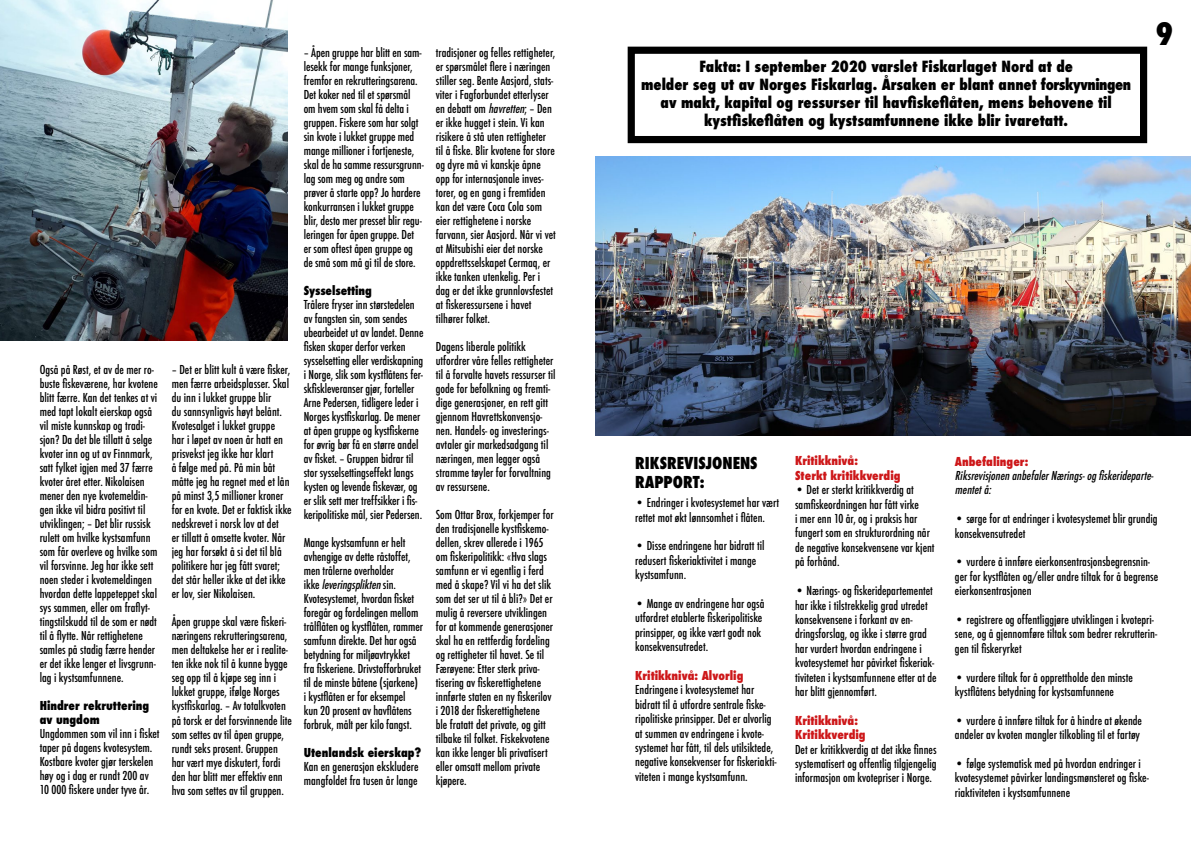
<style>
.page{position:relative;width:1191px;height:842px;background:#fff}
.page>*{position:absolute;margin:0;border:0;box-sizing:border-box;transform-origin:0 0}
.t1{font:800 condensed 30px "Futura";color:#000}
.t2{font:800 condensed 16px/19.2px "Futura";color:#000}
.t3{font:800 condensed 15px/18px "Futura";color:#000;text-align:center}
.t4{font:500 condensed 12px/14px "Futura";color:#000}
.t5{font:800 condensed 12px/14.4px "Futura";color:#cd1719}
.t6{font:800 condensed 12px/14px "Futura";color:#000}
.t7{font:italic 500 condensed 12px/14.4px "Futura";color:#000}
.s1{font-style:italic}
</style>
<div class="page">
<img style="left:595px;top:157px;width:596px;height:279px">
<div style="left:627px;top:47px;width:520px;height:96px;border:7px solid #000"></div>
<img style="left:0;top:0;width:287px;height:341px">
<p class="t4" style="left:40px;top:363px;width:120px">Også på Røst, et av de mer ro&shy;buste fiskeværene, har kvotene blitt færre. Kan det tenkes at vi med tapt lokalt eierskap også vil miste kunnskap og tradi&shy;sjon? Da det ble tillatt å selge kvoter inn og ut av Finnmark, satt fylket igjen med 37 færre kvoter året etter. Nikolaisen mener den nye kvotemeldin&shy;gen ikke vil bidra positivt til utviklingen; – Det blir russisk rulett om hvilke kystsamfunn som får overleve og hvilke som vil forsvinne. Jeg har ikke sett noen steder i kvotemeldingen hvordan dette lappeteppet skal sys sammen, eller om fraflyt&shy;tingstilskudd til de som er nødt til å flytte. Når rettighetene samles på stadig færre hender er det ikke lenger et livsgrunn&shy;lag i kystsamfunnene.</p>
<p class="t6" style="left:40px;top:699px;width:111px">Hindrer rekruttering av ungdom</p>
<p class="t4" style="left:40px;top:727px;width:121px">Ungdommen som vil inn i fisket taper på dagens kvotesystem.<br>Kostbare kvoter gjør terskelen høy og i dag er rundt 200 av<br>10 000 fiskere under tyve år.</p>
<p class="t4" style="left:172px;top:363px;width:121px">– Det er blitt kult å være fisker, men færre arbeidsplasser. Skal du inn i lukket gruppe blir<br>du sannsynligvis høyt belånt.<br>Kvotesalget i lukket gruppe<br>har i løpet av noen år hatt en prisvekst jeg ikke har klart<br>å følge med på. På min båt måtte jeg ha regnet med et lån på minst 3,5 millioner kroner for en kvote. Det er faktisk ikke nedskrevet i norsk lov at det<br>er tillatt å omsette kvoter. Når jeg har forsøkt å si det til blå politikere har jeg fått svaret; det står heller ikke at det ikke er lov, sier Nikolaisen.</p>
<p class="t4" style="left:172px;top:615px;width:122px">Åpen gruppe skal være fiskeri&shy;næringens rekrutteringsarena, men deltakelse her er i realite&shy;ten ikke nok til å kunne bygge seg opp til å kjøpe seg inn i lukket gruppe, ifølge Norges kystfiskarlag. – Av totalkvoten på torsk er det forsvinnende lite som settes av til åpen gruppe, rundt seks prosent. Gruppen har vært mye diskutert, fordi den har blitt mer effektiv enn hva som settes av til gruppen.</p>
<p class="t4" style="left:304px;top:45px;width:122px">– Åpen gruppe har blitt en sam&shy;lesekk for mange funksjoner, fremfor en rekrutteringsarena.<br>Det koker ned til et spørsmål om hvem som skal få delta i gruppen. Fiskere som har solgt sin kvote i lukket gruppe med mange millioner i fortjeneste, skal de ha samme ressursgrunn&shy;lag som meg og andre som prøver å starte opp? Jo hardere konkurransen i lukket gruppe blir, desto mer presset blir regu&shy;leringen for åpen gruppe. Det er som oftest åpen gruppe og de små som må gi til de store.</p>
<p class="t6" style="left:304px;top:283px;width:70px">Sysselsetting</p>
<p class="t4" style="left:304px;top:297px;width:121px">Trålere fryser inn størstedelen av fangsten sin, som sendes ubearbeidet ut av landet. Denne fisken skaper derfor verken sysselsetting eller verdiskapning i Norge, slik som kystflåtens fer&shy;skfiskleveranser gjør, forteller<br>Arne Pedersen, tidligere leder i<br>Norges kystfiskarlag. De mener at åpen gruppe og kystfiskerne for øvrig bør få en større andel av fisket. – Gruppen bidrar til stor sysselsettingseffekt langs kysten og levende fiskevær, og er slik sett mer treffsikker i fis&shy;keripolitiske mål, sier Pedersen.</p>
<p class="t4" style="left:304px;top:536px;width:121px">Mange kystsamfunn er helt avhengige av dette råstoffet, men trålerne overholder<br>i k k e <span class="s1">leveringsplikten</span>s i n .<br>Kvotesystemet, hvordan fisket foregår og fordelingen mellom trålflåten og kystflåten, rammer samfunn direkte. Det har også betydning for miljøavtrykket fra fiskeriene. Drivstofforbruket til de minste båtene (sjarkene) i kystflåten er for eksempel<br>kun 20 prosent av havflåtens forbruk, målt per kilo fangst.</p>
<p class="t6" style="left:304px;top:745px;width:119px">Utenlandsk eierskap?</p>
<p class="t4" style="left:304px;top:759px;width:116px">Kan en generasjon ekskludere mangfoldet fra tusen år lange</p>
<p class="t4" style="left:436px;top:45px;width:121px">tradisjoner og felles rettigheter, er spørsmålet flere i næringen stiller seg. Bente Aasjord, stats&shy;viter i Fagforbundet etterlyser en debatt om <span class="s1">havretten</span>; – Den er ikke hugget i stein. Vi kan risikere å stå uten rettigheter til å fiske. Blir kvotene for store og dyre må vi kanskje åpne opp for internasjonale inves&shy;torer, og en gang i fremtiden kan det være Coca Cola som eier rettighetene i norske farvann, sier Aasjord. Når vi vet at Mitsubishi eier det norske oppdrettsselskapet Cermaq, er ikke tanken utenkelig. Per i dag er det ikke grunnlovsfestet at fiskeressursene i havet tilhører folket.</p>
<p class="t4" style="left:436px;top:339px;width:121px">Dagens liberale politikk utfordrer våre felles rettigheter til å forvalte havets ressurser til gode for befolkning og fremti&shy;dige generasjoner, en rett gitt gjennom Havrettskonvensjo&shy;nen. Handels- og investerings&shy;avtaler gir markedsadgang til næringen, men legger også stramme tøyler for forvaltning av ressursene.</p>
<p class="t4" style="left:436px;top:507px;width:119px">Som Ottar Brox, forkjemper for den tradisjonelle kystfiskemo&shy;dellen, skrev allerede i 1965 om fiskeripolitikk: «Hva slags samfunn er vi egentlig i ferd med å skape? Vil vi ha det slik som det ser ut til å bli?» Det er mulig å reversere utviklingen for at kommende generasjoner skal ha en rettferdig fordeling og rettigheter til havet. Se til<br>Færøyene: Etter sterk priva&shy;tisering av fiskerettighetene innførte staten en ny fiskerilov i 2018 der fiskerettighetene ble fratatt det private, og gitt tilbake til folket. Fiskekvotene kan ikke lenger bli privatisert eller omsatt mellom private kjøpere.</p>
<p class="t3" style="left:641px;top:57px;width:492px">Fakta: I september 2020 varslet Fiskarlaget Nord at de<br>melder seg ut av Norges Fiskarlag. Årsaken er blant annet forskyvningen av makt, kapital og ressurser til havfiskeflåten, mens behovene til kystfiskeflåten og kystsamfunnene ikke blir ivaretatt.</p>
<h1 class="t1" style="left:1155px;top:14px;width:20px">9</h1>
<h2 class="t2" style="left:635px;top:453px;width:124px">RIKSREVISJONENS<br>RAPPORT:</h2>
<p class="t4" style="left:635px;top:496px;width:146px;line-height:14.4px">• Endringer i kvotesystemet har vært rettet mot økt lønnsomhet i flåten.</p>
<p class="t4" style="left:635px;top:539px;width:131px;line-height:14.4px">• Disse endringene har bidratt til redusert fiskeriaktivitet i mange kystsamfunn.</p>
<p class="t4" style="left:635px;top:596px;width:131px;line-height:14.4px">• Mange av endringene har også utfordret etablerte fiskeripolitiske prinsipper, og ikke vært godt nok konsekvensutredet.</p>
<p class="t5" style="left:635px;top:668px;width:110px">Kritikknivå: Alvorlig</p>
<p class="t4" style="left:635px;top:683px;width:143px;line-height:14.4px">Endringene i kvotesystemet har bidratt til å utfordre sentrale fiske&shy;ripolitiske prinsipper. Det er alvorlig at summen av endringene i kvote&shy;systemet har fått, til dels utilsiktede, negative konsekvenser for fiskeriakti&shy;viteten i mange kystsamfunn.</p>
<p class="t5" style="left:795px;top:454px;width:107px">Kritikknivå:<br>Sterkt kritikkverdig</p>
<p class="t4" style="left:795px;top:483px;width:141px;line-height:14.4px">• Det er sterkt kritikkverdig at samfiskeordningen har fått virke<br>i mer enn 10 år, og i praksis har fungert som en strukturordning når de negative konsekvensene var kjent på forhånd.</p>
<p class="t4" style="left:795px;top:583px;width:143px;line-height:14.4px">• Nærings- og fiskeridepartementet har ikke i tilstrekkelig grad utredet konsekvensene i forkant av en&shy;dringsforslag, og ikke i større grad har vurdert hvordan endringene i kvotesystemet har påvirket fiskeriak&shy;tiviteten i kystsamfunnene etter at de har blitt gjennomført.</p>
<p class="t5" style="left:795px;top:713px;width:72px">Kritikknivå:<br>Kritikkverdig</p>
<p class="t4" style="left:795px;top:742px;width:143px;line-height:14.4px;text-align:justify">Det er kritikkverdig at det ikke finnes systematisert og offentlig tilgjengelig informasjon om kvotepriser i Norge.</p>
<p class="t5" style="left:955px;top:454px;width:75px">Anbefalinger:</p>
<p class="t7" style="left:955px;top:468px;width:202px">RiksrevisjonenanbefalerNærings-ogfiskerideparte&shy;mentetå:</p>
<p class="t4" style="left:955px;top:512px;width:204px;line-height:14.4px">• sørge for at endringer i kvotesystemet blir grundig konsekvensutredet</p>
<p class="t4" style="left:955px;top:555px;width:205px;line-height:14.4px">• vurdere å innføre eierkonsentrasjonsbegrensnin&shy;ger for kystflåten og/eller andre tiltak for å begrense eierkonsentrasjonen</p>
<p class="t4" style="left:955px;top:612px;width:204px;line-height:14.4px">• registrere og offentliggjøre utviklingen i kvotepri&shy;sene, og å gjennomføre tiltak som bedrer rekrutterin&shy;gen til fiskeryrket</p>
<p class="t4" style="left:955px;top:670px;width:179px;line-height:14.4px">• vurdere tiltak for å opprettholde den minste kystflåtens betydning for kystsamfunnene</p>
<p class="t4" style="left:955px;top:713px;width:189px;line-height:14.4px">• vurdere å innføre tiltak for å hindre at økende andeler av kvoten mangler tilkobling til et fartøy</p>
<p class="t4" style="left:955px;top:756px;width:195px;line-height:14.4px">• følge systematisk med på hvordan endringer i kvotesystemet påvirker landingsmønsteret og fiske&shy;riaktiviteten i kystsamfunnene</p>
</div>
